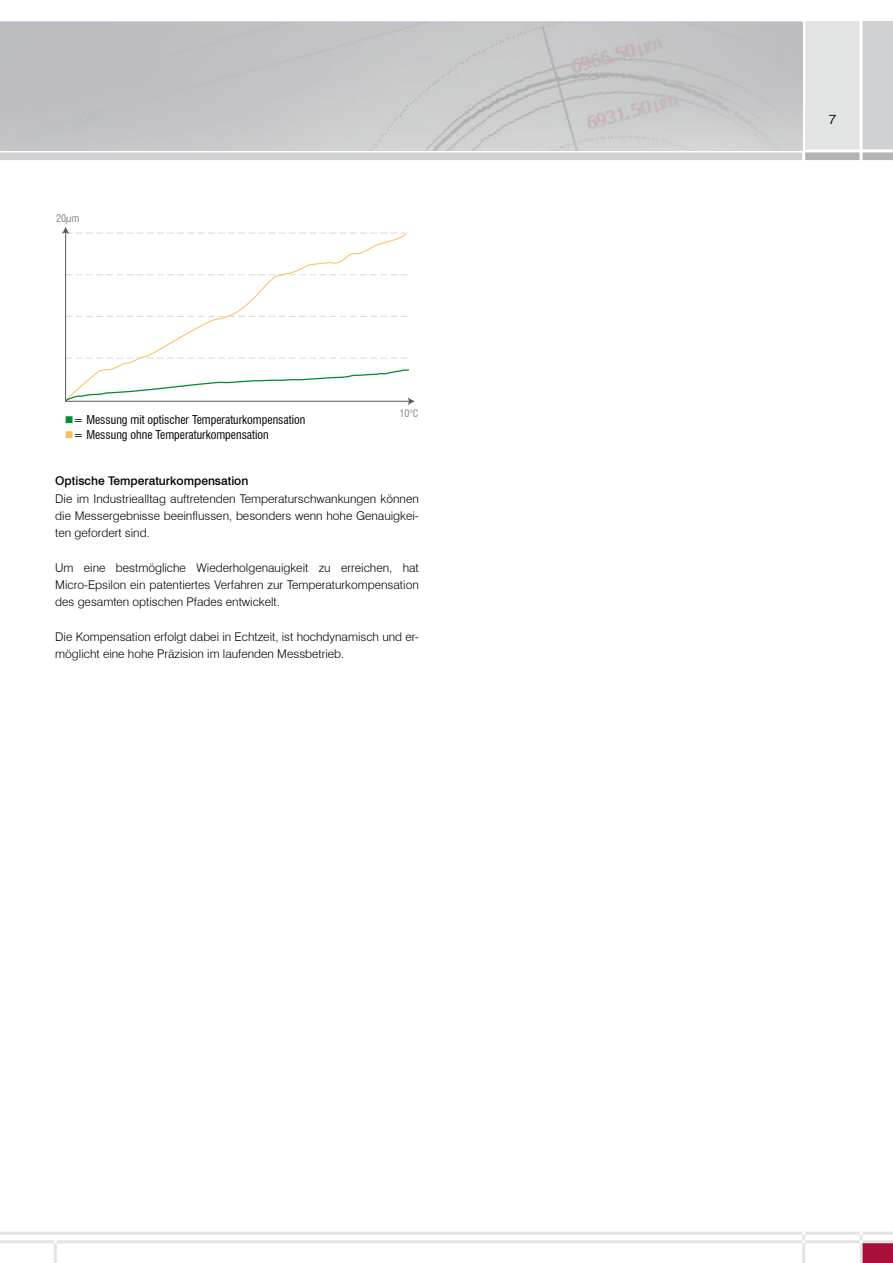
<style>
.page{position:relative;width:893px;height:1263px;background:#fff}
.page>*{position:absolute;margin:0;border:0;box-sizing:border-box;transform-origin:0 0}
.t1{font:300 13.5px "Swiss 721 BT";color:#000;scale:1.18 1}
.t2{font:300 12px/17.2px "Swiss 721 BT";color:#000;text-align:justify}
.t3{font:500 12px "Swiss 721 BT";color:#000}
.t4{font:condensed 11.85px "Swiss 721 BT";color:#000}
.t5{font:condensed 10.2px "Swiss 721 BT";color:#87888a}
.s1{color:#009037}
.s2{color:#fabe5d}
</style>
<div class="page">
<div style="left:863px;top:1243px;width:30px;height:20px;background:#a90f36"></div>
<div style="left:0;top:21px;width:893px;height:141px;background:#d0d1d2"></div>
<div style="left:804px;top:21px;width:57px;height:130px;background:#e2e3e3"></div>
<div style="left:805px;top:152px;width:88px;height:10px;background:#b1b3b4"></div>
<hr style="left:802px;top:0;width:3px;height:164px;background:#fff">
<hr style="left:0;top:149px;width:893px;height:3px;background:#fff">
<hr style="left:0;top:160px;width:893px;height:3px;background:#fff">
<hr style="left:0;top:1240px;width:893px;height:3px;background:#e3e4e4">
<hr style="left:0;top:1232px;width:893px;height:3px;background:#e3e4e4">
<hr style="left:860px;top:0;width:3px;height:164px;background:#fff">
<hr style="left:54px;top:1240px;width:3px;height:23px;background:#e3e4e4">
<hr style="left:860px;top:1232px;width:3px;height:31px;background:#e3e4e4">
<hr style="left:802px;top:1232px;width:3px;height:31px;background:#e3e4e4">
<img style="left:0;top:22px;width:802px;height:128px">
<svg style="left:65px;top:234px;width:343px;height:134px"></svg>
<svg style="left:65px;top:368px;width:350px;height:37px"></svg>
<svg style="left:62px;top:227px;width:345px;height:7px"></svg>
<p class="t5" style="left:56px;top:212px;width:25px">20µm</p>
<p class="t4" style="left:65px;top:413px;width:242px"><span class="s1">■</span>= Messung mit optischer Temperaturkompensation</p>
<p class="t4" style="left:65px;top:427px;width:206px"><span class="s2">■</span>= Messung ohne Temperaturkompensation</p>
<p class="t5" style="left:399px;top:407px;width:21px">10°C</p>
<p class="t3" style="left:55px;top:474px;width:195px">Optische Temperaturkompensation</p>
<p class="t2" style="left:55px;top:490px;width:365px">Die im Industriealltag auftretenden Temperaturschwankungen können die Messergebnisse beeinflussen, besonders wenn hohe Genauigkei&shy;ten gefordert sind.</p>
<p class="t2" style="left:55px;top:559px;width:365px">Um eine bestmögliche Wiederholgenauigkeit zu erreichen, hat Micro-Epsilon ein patentiertes Verfahren zur Temperaturkompensation des gesamten optischen Pfades entwickelt.</p>
<p class="t2" style="left:55px;top:628px;width:365px">Die Kompensation erfolgt dabei in Echtzeit, ist hochdynamisch und er&shy;möglicht eine hohe Präzision im laufenden Messbetrieb.</p>
<p class="t1" style="left:828px;top:111px;width:9px">7</p>
</div>
